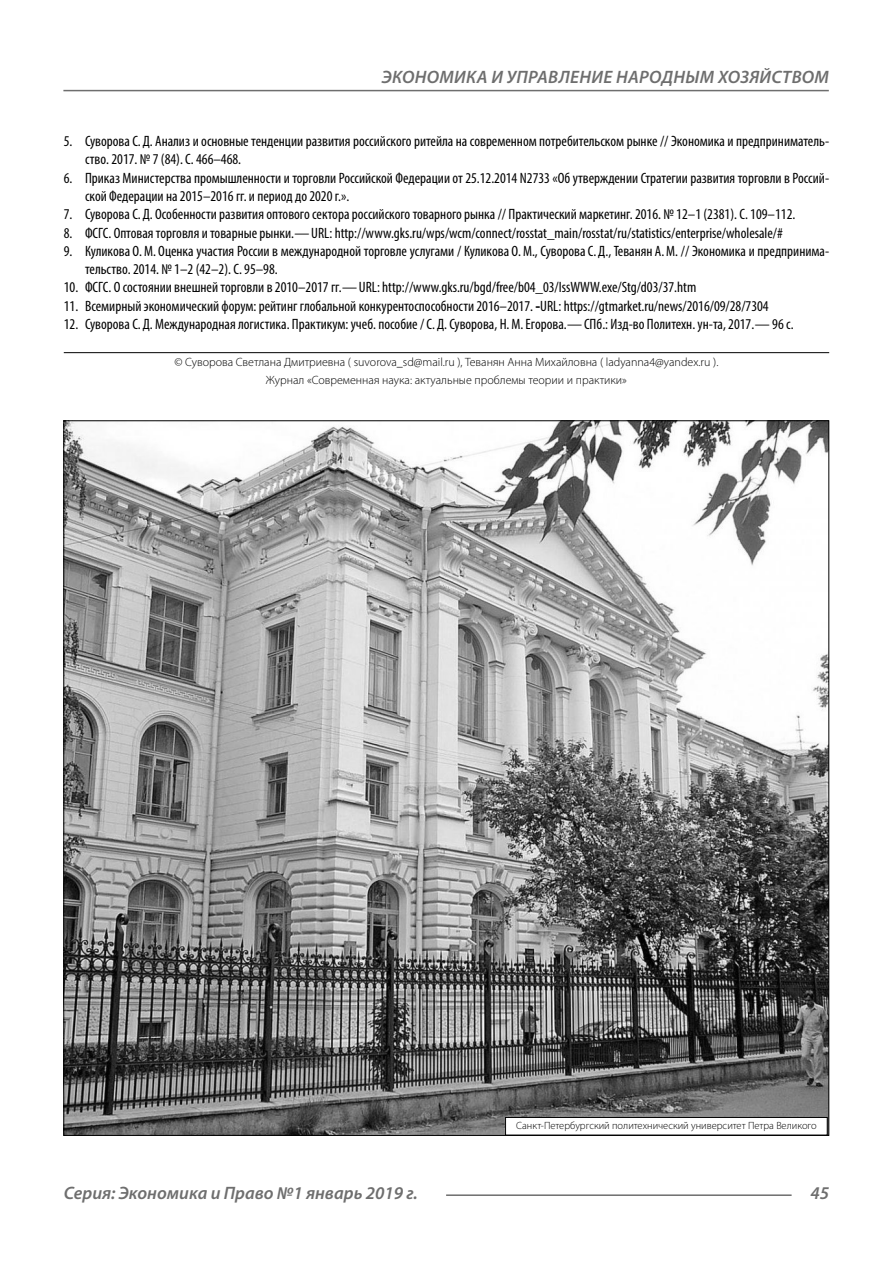
<style>
.page{position:relative;width:893px;height:1263px;background:#fff}
.page>*{position:absolute;margin:0;border:0;box-sizing:border-box;transform-origin:0 0}
.t1{font:italic 600 18px "Myriad Pro";color:#6e6e6e}
.t2{font:condensed 15px/18.3px "Myriad Pro";color:#000}
.Copy{font:300 12px/18.3px "Myriad Pro";color:#000;text-align:center}
.Author-doc{font:300 10.5px "Myriad Pro";color:#000}
.s1{font-weight:700;font-stretch:normal}
</style>
<div class="page">
<hr style="left:64px;top:352px;width:765px;height:1px;background:#000">
<img style="left:65px;top:422px;width:762px;height:712px">
<div style="left:506px;top:1117px;width:321px;height:18px;background:#fff"></div>
<div style="left:505px;top:1117px;width:323px;height:18px;border:1px solid #000"></div>
<hr style="left:63px;top:90px;width:766px;height:1px;background:#6e6e6e">
<hr style="left:446px;top:1194px;width:346px;height:2px;background:#6e6e6e">
<p class="t1" style="left:382px;top:66px;width:24px">Экономика</p>
<p class="t1" style="left:491px;top:66px;width:27px">и управление</p>
<p class="t1" style="left:616px;top:66px;width:13px">народн</p>
<p class="t1" style="left:686px;top:66px;width:99px">ым хозяйством</p>
<p class="t2" style="left:85px;top:132px;width:746px;text-indent:-21px">5. Суворова С. Д. Анализ и основные тенденции развития российского ритейла на современном потребительском рынке // Экономика и предприниматель&shy;ство. 2017. № 7 (84). С. 466–468.</p>
<p class="t2" style="left:85px;top:168px;width:746px;text-indent:-21px">6. Приказ Министерства промышленности и торговли Российской Фeдeрации от 25.12.2014 N2733 «Об утверждении Стратегии развития торговли в Россий&shy;ской Федерации на 2015–2016 гг. и период до 2020 г.».</p>
<p class="t2" style="left:64px;top:205px;width:733px">7. Суворова С. Д. Особенности развития оптового сектора российского товарного рынка // Практический маркетинг. 2016. № 12–1 (2381). С. 109–112.</p>
<p class="t2" style="left:64px;top:223px;width:721px">8. ФСГС. Оптовая торговля и товарные рынки.—URL: http://www.gks.ru/wps/wcm/connect/rosstat_main/rosstat/ru/statistics/enterprise/wholesale/#</p>
<p class="t2" style="left:85px;top:242px;width:746px;text-indent:-21px">9. Куликова О.М. Оценка участия России в международной торговле услугами / Куликова О.М., Суворова С. Д., Теванян А.М. // Экономика и предпринима&shy;тельство. 2014. № 1–2 (42–2). С. 95–98.</p>
<p class="t2" style="left:64px;top:278px;width:634px">10. ФСГС. О состоянии внешней торговли в 2010–2017 гг.—URL: http://www.gks.ru/bgd/free/b04_03/IssWWW.exe/Stg/d03/37.htm</p>
<p class="t2" style="left:64px;top:296px;width:706px">11. Всемирный экономический форум: рейтинг глобальной конкурентоспособности 2016–2017. <span class="s1">-</span>URL: https://gtmarket.ru/news/2016/09/28/7304</p>
<p class="t2" style="left:64px;top:315px;width:731px">12. Суворова С. Д. Международная логистика. Практикум: учеб. пособие / С. Д. Суворова, Н.М. Егорова.—СПб.: Изд-во Политехн. ун-та, 2017.— 96 с.</p>
<p class="Copy" style="left:175px;top:352px;width:545px">© Суворова Светлана Дмитриевна ( suvorova_sd@mail.ru ), Теванян Анна Михайловна ( ladyanna4@yandex.ru ).<br>Журнал «Современная наука: актуальные проблемы теории и практики»</p>
<p class="Author-doc" style="left:516px;top:1119px;width:302px">Санкт-Петербургский политехнический университет Петра Великого</p>
<p class="t1" style="left:64px;top:1182px;width:356px">Серия: Экономика и Право №1 январь 2019 г.</p>
<p class="t1" style="left:810px;top:1182px;width:20px">45</p>
</div>
